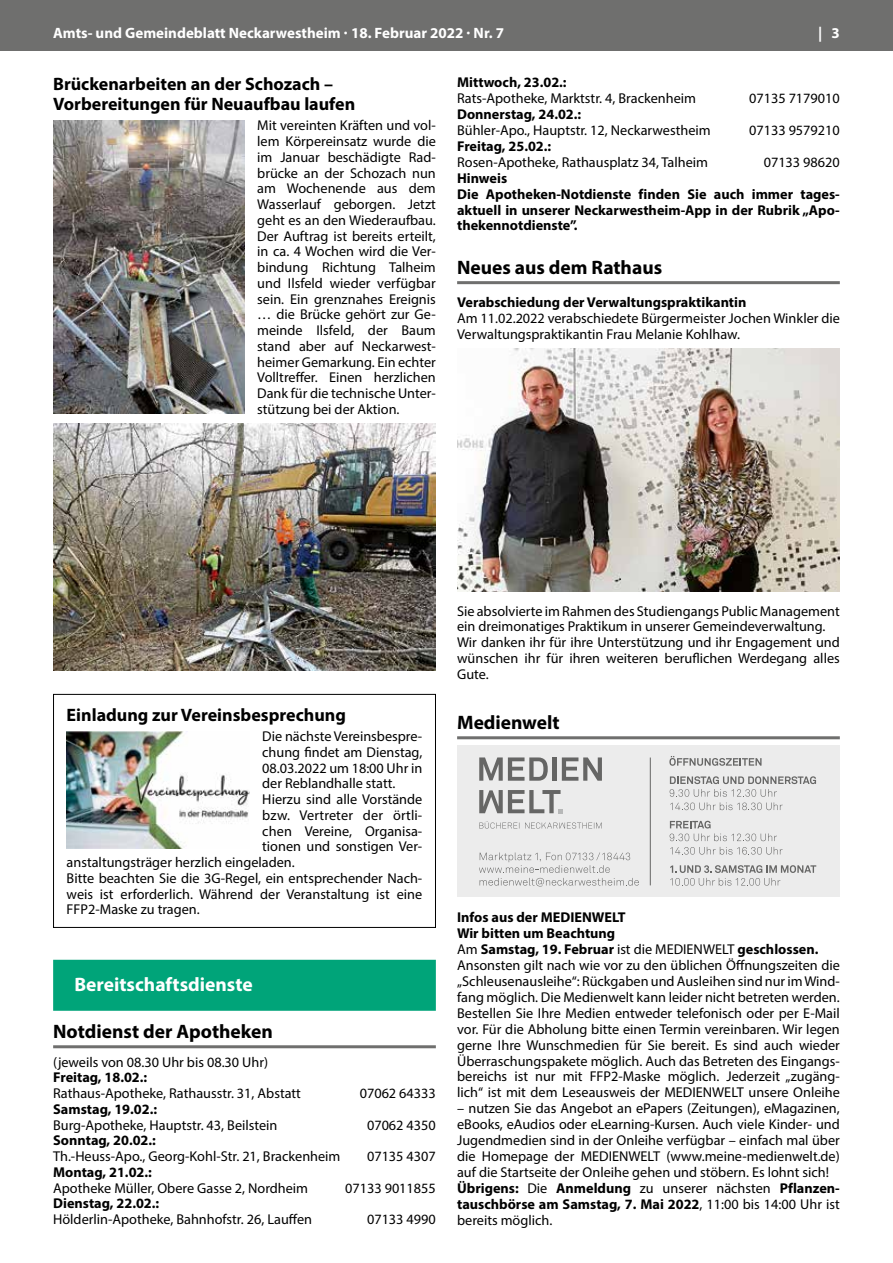
<style>
.page{position:relative;width:893px;height:1263px;background:#fff}
.page>*{position:absolute;margin:0;border:0;box-sizing:border-box;transform-origin:0 0}
.t1{font:700 19.5px "Myriad Pro";color:#000}
.t2{font:700 19.5px "Myriad Pro";color:#fff}
.t3{font:700 18px/20.2px "Myriad Pro";color:#000}
.t4{font:700 15px "Myriad Pro";color:#fff}
.t5{font:14.25px/15.8px "Myriad Pro";color:#000}
.t6{font:700 14.25px/15.8px "Myriad Pro";color:#000}
.s1{font-weight:700}
</style>
<div class="page">
<div style="left:0;top:0;width:893px;height:51px;background:#6f6f6e"></div>
<div style="left:53px;top:960px;width:383px;height:51px;background:#00a479"></div>
<hr style="left:53px;top:1045px;width:383px;height:3px;background:#6f6f6e">
<img style="left:53px;top:120px;width:191px;height:294px">
<img style="left:53px;top:424px;width:383px;height:246px">
<img style="left:67px;top:731px;width:182px;height:117px">
<div style="left:53px;top:694px;width:383px;height:234px;border:1px solid #000"></div>
<hr style="left:457px;top:281px;width:383px;height:3px;background:#6f6f6e">
<img style="left:457px;top:349px;width:383px;height:242px">
<hr style="left:457px;top:736px;width:383px;height:3px;background:#6f6f6e">
<div style="left:457px;top:745px;width:383px;height:152px;background:#ececec"></div>
<svg style="left:669px;top:756px;width:92px;height:10px"></svg>
<svg style="left:670px;top:776px;width:146px;height:34px"></svg>
<svg style="left:670px;top:821px;width:107px;height:20px"></svg>
<svg style="left:670px;top:847px;width:113px;height:8px"></svg>
<svg style="left:670px;top:865px;width:146px;height:21px"></svg>
<svg style="left:479px;top:757px;width:69px;height:24px"></svg>
<div style="left:552px;top:757px;width:5px;height:24px;background:#666665"></div>
<svg style="left:562px;top:757px;width:40px;height:24px"></svg>
<svg style="left:479px;top:790px;width:84px;height:23px"></svg>
<svg style="left:479px;top:821px;width:123px;height:8px"></svg>
<svg style="left:479px;top:852px;width:160px;height:34px"></svg>
<hr style="left:650px;top:757px;width:1px;height:128px;background:#666665">
<p class="t4" style="left:53px;top:23px;width:452px">Amts- und Gemeindeblatt Neckarwestheim · 18. Februar 2022 · Nr. 7</p>
<p class="t4" style="left:818px;top:23px;width:23px">| 3</p>
<p class="t3" style="left:53px;top:73px;width:304px">Brückenarbeiten an der Schozach –<br>Vorbereitungen für Neuaufbau laufen</p>
<p class="t5" style="left:257px;top:117px;width:180px;text-align:justify">Mit vereinten Kräften und vol&shy;lem Körpereinsatz wurde die im Januar beschädigte Rad&shy;brücke an der Schozach nun am Wochenende aus dem Wasserlauf geborgen. Jetzt geht es an den Wiederaufbau.<br>Der Auftrag ist bereits erteilt, in ca. 4 Wochen wird die Ver&shy;bindung Richtung Talheim und Ilsfeld wieder verfügbar sein. Ein grenznahes Ereignis … die Brücke gehört zur Ge&shy;meinde Ilsfeld, der Baum stand aber auf Neckarwest&shy;heimer Gemarkung. Ein echter Volltreffer. Einen herzlichen Dank für die technische Unter&shy;stützung bei der Aktion.</p>
<p class="t6" style="left:457px;top:74px;width:111px">Mittwoch, 23.02.:</p>
<p class="t5" style="left:457px;top:90px;width:240px">Rats-Apotheke, Marktstr. 4, Brackenheim</p>
<p class="t5" style="left:749px;top:90px;width:92px">07135 7179010</p>
<p class="t6" style="left:457px;top:106px;width:126px">Donnerstag, 24.02.:</p>
<p class="t5" style="left:457px;top:122px;width:255px">Bühler-Apo., Hauptstr. 12, Neckarwestheim</p>
<p class="t5" style="left:749px;top:122px;width:92px">07133 9579210</p>
<p class="t6" style="left:457px;top:138px;width:96px">Freitag, 25.02.:</p>
<p class="t5" style="left:457px;top:154px;width:252px">Rosen-Apotheke, Rathausplatz 34, Talheim</p>
<p class="t5" style="left:764px;top:154px;width:78px">07133 98620</p>
<p class="t6" style="left:457px;top:170px;width:384px">Hinweis<br>Die Apotheken-Notdienste finden Sie auch immer tages&shy;aktuell in unserer Neckarwestheim-App in der Rubrik „Apo&shy;thekennotdienste”.</p>
<h1 class="t1" style="left:457px;top:255px;width:207px">Neues aus dem Rathaus</h1>
<p class="t6" style="left:457px;top:294px;width:291px">Verabschiedung der Verwaltungspraktikantin</p>
<p class="t5" style="left:457px;top:310px;width:384px">Am 11.02.2022 verabschiedete Bürgermeister Jochen Winkler die<br>Verwaltungspraktikantin Frau Melanie Kohlhaw.</p>
<p class="t3" style="left:67px;top:704px;width:281px">Einladung zur Vereinsbesprechung</p>
<p class="t5" style="left:262px;top:728px;width:162px">Die nächste Vereinsbespre-</p>
<p class="t5" style="left:262px;top:744px;width:162px">chung findet am Dienstag,</p>
<p class="t5" style="left:262px;top:760px;width:162px">08.03.2022 um 18:00 Uhr in</p>
<p class="t5" style="left:262px;top:775px;width:135px">der Reblandhalle statt.</p>
<p class="t5" style="left:262px;top:791px;width:162px">Hierzu sind alle Vorstände</p>
<p class="t5" style="left:262px;top:807px;width:162px">bzw. Vertreter der örtli-</p>
<p class="t5" style="left:262px;top:823px;width:161px">chen Vereine, Organisa-</p>
<p class="t5" style="left:262px;top:838px;width:162px">tionen und sonstigen Ver-</p>
<p class="t5" style="left:67px;top:854px;width:230px">anstaltungsträger herzlich eingeladen.</p>
<p class="t5" style="left:67px;top:870px;width:357px">Bitte beachten Sie die 3G-Regel, ein entsprechender Nach-</p>
<p class="t5" style="left:67px;top:886px;width:357px">weis ist erforderlich. Während der Veranstaltung ist eine</p>
<p class="t5" style="left:67px;top:901px;width:135px">FFP2-Maske zu tragen.</p>
<h1 class="t2" style="left:74px;top:972px;width:180px">Bereitschaftsdienste</h1>
<h1 class="t1" style="left:53px;top:1019px;width:221px">Notdienst der Apotheken</h1>
<p class="t5" style="left:53px;top:1054px;width:216px">(jeweils von 08.30 Uhr bis 08.30 Uhr)</p>
<p class="t6" style="left:53px;top:1069px;width:96px">Freitag, 18.02.:</p>
<p class="t5" style="left:53px;top:1085px;width:249px">Rathaus-Apotheke, Rathausstr. 31, Abstatt</p>
<p class="t5" style="left:360px;top:1085px;width:78px">07062 64333</p>
<p class="t6" style="left:53px;top:1101px;width:105px">Samstag, 19.02.:</p>
<p class="t5" style="left:53px;top:1117px;width:226px">Burg-Apotheke, Hauptstr. 43, Beilstein</p>
<p class="t5" style="left:367px;top:1117px;width:70px">07062 4350</p>
<p class="t6" style="left:53px;top:1132px;width:104px">Sonntag, 20.02.:</p>
<p class="t5" style="left:53px;top:1148px;width:289px">Th.-Heuss-Apo., Georg-Kohl-Str. 21, Brackenheim</p>
<p class="t5" style="left:367px;top:1148px;width:70px">07135 4307</p>
<p class="t6" style="left:53px;top:1164px;width:100px">Montag, 21.02.:</p>
<p class="t5" style="left:53px;top:1180px;width:256px">Apotheke Müller, Obere Gasse 2, Nordheim</p>
<p class="t5" style="left:345px;top:1180px;width:92px">07133 9011855</p>
<p class="t6" style="left:53px;top:1195px;width:108px">Dienstag, 22.02.:</p>
<p class="t5" style="left:53px;top:1211px;width:260px">Hölderlin-Apotheke, Bahnhofstr. 26, Lauffen</p>
<p class="t5" style="left:367px;top:1211px;width:70px">07133 4990</p>
<p class="t5" style="left:457px;top:603px;width:384px">Sie absolvierte im Rahmen des Studiengangs Public Management ein dreimonatiges Praktikum in unserer Gemeindeverwaltung.<br>Wir danken ihr für ihre Unterstützung und ihr Engagement und wünschen ihr für ihren weiteren beruflichen Werdegang alles Gute.</p>
<h1 class="t1" style="left:457px;top:710px;width:104px">Medienwelt</h1>
<p class="t5" style="left:457px;top:909px;width:384px"><span class="s1">Infos aus der MEDIENWELT<br>Wir bitten um Beachtung<br></span>Am <span class="s1">Samstag, 19. Februar</span> ist die MEDIENWELT <span class="s1">geschlossen.<br></span>Ansonsten gilt nach wie vor zu den üblichen Öffnungszeiten die „Schleusenausleihe“: Rückgaben und Ausleihen sind nur im Wind&shy;fang möglich. Die Medienwelt kann leider nicht betreten werden.<br>Bestellen Sie Ihre Medien entweder telefonisch oder per E-Mail vor. Für die Abholung bitte einen Termin vereinbaren. Wir legen gerne Ihre Wunschmedien für Sie bereit. Es sind auch wieder Überraschungspakete möglich. Auch das Betreten des Eingangs&shy;bereichs ist nur mit FFP2-Maske möglich. Jederzeit „zugäng&shy;lich“ ist mit dem Leseausweis der MEDIENWELT unsere Onleihe</p>
<p class="t5" style="left:457px;top:1100px;width:384px">– nutzen Sie das Angebot an ePapers (Zeitungen), eMagazinen, eBooks, eAudios oder eLearning-Kursen. Auch viele Kinder- und Jugendmedien sind in der Onleihe verfügbar – einfach mal über die Homepage der MEDIENWELT (www.meine-medienwelt.de) auf die Startseite der Onleihe gehen und stöbern. Es lohnt sich!<br><span class="s1">Übrigens:</span> Die <span class="s1">Anmeldung</span> zu unserer nächsten <span class="s1">Pflanzen&shy;tauschbörse am Samstag, 7. Mai 2022</span>, 11:00 bis 14:00 Uhr ist bereits möglich.</p>
</div>
